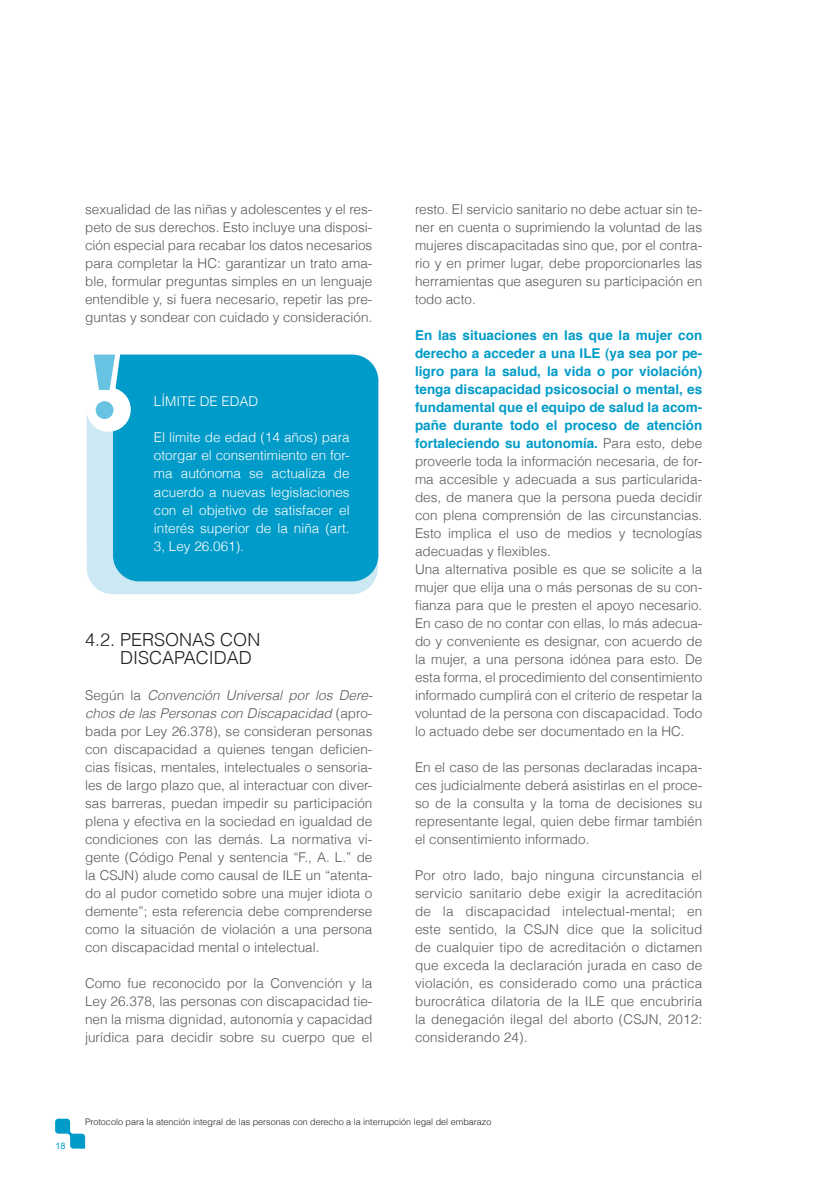
<style>
.page{position:relative;width:830px;height:1191px;background:#fff}
.page>*{position:absolute;margin:0;border:0;box-sizing:border-box;transform-origin:0 0}
.Subtítulo_2{font:300 18px "Helvetica";color:#231f20}
.Texto{font:300 13.5px/18px "Helvetica";color:#57585a;text-align:justify}
.Texto-2{font:700 13.5px/18px "Helvetica";color:#009bc8;text-align:justify}
.Texto_Recuadro__blan{font:300 13.5px/18px "Helvetica";color:#fff;text-align:justify}
.t1{font:300 9px "Helvetica";color:#231f20}
.t2{font:9px "Arial";color:#009bc8}
.s1{font-style:italic}
.s2{font-weight:300;color:#57585a}
</style>
<div class="page">
<svg style="left:55px;top:1118px;width:30px;height:30px"></svg>
<div style="left:87px;top:418px;width:287px;height:176px;background:#cbe8f3"></div>
<div style="left:113px;top:354px;width:265px;height:227px;background:#009bc8"></div>
<div style="left:86px;top:387px;width:45px;height:45px;background:#fff;border-radius:50%"></div>
<svg style="left:94px;top:354px;width:28px;height:36px"></svg>
<div style="left:96px;top:401px;width:17px;height:18px;background:#67c3e1;border-radius:50%"></div>
<p class="Texto" style="left:85px;top:200px;width:289px">sexualidad de las niñas y adolescentes y el res&shy;peto de sus derechos. Esto incluye una disposi&shy;ción especial para recabar los datos necesarios para completar la HC: garantizar un trato ama&shy;ble, formular preguntas simples en un lenguaje entendible y, si fuera necesario, repetir las pre&shy;guntas y sondear con cuidado y consideración.</p>
<p class="Texto_Recuadro__blan" style="left:154px;top:392px;width:106px">LÍMITE DE EDAD</p>
<p class="Texto_Recuadro__blan" style="left:154px;top:428px;width:197px">El límite de edad (14 años) para otorgar el consentimiento en for&shy;ma autónoma se actualiza de acuerdo a nuevas legislaciones con el objetivo de satisfacer el interés superior de la niña (art.<br>3, Ley 26.061).</p>
<p class="Subtítulo_2" style="left:85px;top:628px;width:177px">4.2. PERSONAS CON</p>
<p class="Subtítulo_2" style="left:120px;top:646px;width:133px">DISCAPACIDAD</p>
<p class="Texto" style="left:85px;top:686px;width:289px">Según la <span class="s1">Convención Universal por los Dere&shy;chos de las Personas con Discapacidad</span> (apro&shy;bada por Ley 26.378), se consideran personas con discapacidad a quienes tengan deficien&shy;cias físicas, mentales, intelectuales o sensoria&shy;les de largo plazo que, al interactuar con diver&shy;sas barreras, puedan impedir su participación plena y efectiva en la sociedad en igualdad de condiciones con las demás. La normativa vi&shy;gente (Código Penal y sentencia “F., A. L.” de la CSJN) alude como causal de ILE un “atenta&shy;do al pudor cometido sobre una mujer idiota o demente”; esta referencia debe comprenderse como la situación de violación a una persona con discapacidad mental o intelectual.</p>
<p class="Texto" style="left:85px;top:974px;width:289px">Como fue reconocido por la Convención y la Ley 26.378, las personas con discapacidad tie&shy;nen la misma dignidad, autonomía y capacidad jurídica para decidir sobre su cuerpo que el</p>
<p class="Texto" style="left:415px;top:200px;width:289px">resto. El servicio sanitario no debe actuar sin te&shy;ner en cuenta o suprimiendo la voluntad de las mujeres discapacitadas sino que, por el contra&shy;rio y en primer lugar, debe proporcionarles las herramientas que aseguren su participación en todo acto.</p>
<p class="Texto-2" style="left:415px;top:326px;width:289px">En las situaciones en las que la mujer con derecho a acceder a una ILE (ya sea por pe&shy;ligro para la salud, la vida o por violación) tenga discapacidad psicosocial o mental, es fundamental que el equipo de salud la acom&shy;pañe durante todo el proceso de atención fortaleciendo su autonomía. <span class="s2">Para esto, debe proveerle toda la información necesaria, de for&shy;ma accesible y adecuada a sus particularida&shy;des, de manera que la persona pueda decidir con plena comprensión de las circunstancias.<br>Esto implica el uso de medios y tecnologías adecuadas y flexibles.</span></p>
<p class="Texto" style="left:415px;top:560px;width:289px">Una alternativa posible es que se solicite a la mujer que elija una o más personas de su con&shy;fianza para que le presten el apoyo necesario.<br>En caso de no contar con ellas, lo más adecua&shy;do y conveniente es designar, con acuerdo de la mujer, a una persona idónea para esto. De esta forma, el procedimiento del consentimiento informado cumplirá con el criterio de respetar la voluntad de la persona con discapacidad. Todo lo actuado debe ser documentado en la HC.</p>
<p class="Texto" style="left:415px;top:758px;width:289px">En el caso de las personas declaradas incapa&shy;ces judicialmente deberá asistirlas en el proce&shy;so de la consulta y la toma de decisiones su representante legal, quien debe firmar también el consentimiento informado.</p>
<p class="Texto" style="left:415px;top:866px;width:289px">Por otro lado, bajo ninguna circunstancia el servicio sanitario debe exigir la acreditación de la discapacidad intelectual-mental; en este sentido, la CSJN dice que la solicitud de cualquier tipo de acreditación o dictamen que exceda la declaración jurada en caso de violación, es considerado como una práctica burocrática dilatoria de la ILE que encubriría la denegación ilegal del aborto (CSJN, 2012: considerando 24).</p>
<p class="t2" style="left:56px;top:1139px;width:12px">18</p>
<p class="t1" style="left:85px;top:1116px;width:407px">Protocolo para la atención integral de las personas con derecho a la interrupción legal del embarazo</p>
</div>
